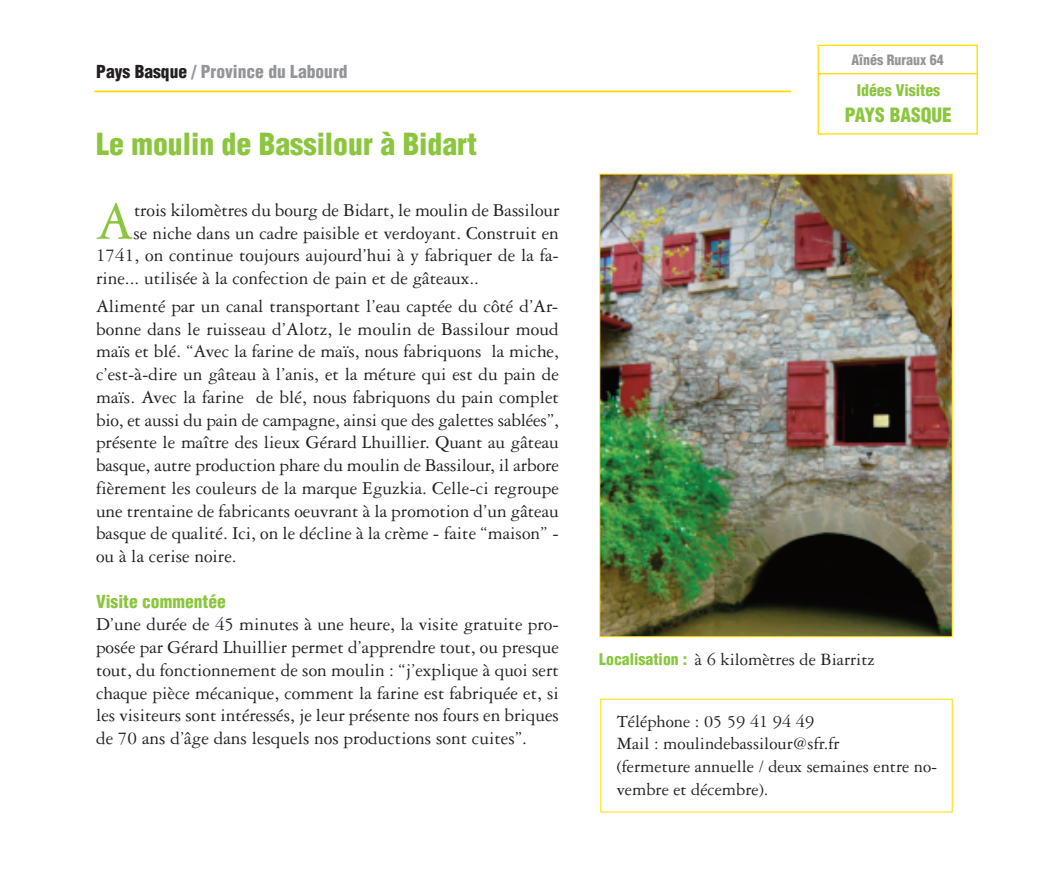
<style>
.page{position:relative;width:1042px;height:893px;background:#fff}
.page>*{position:absolute;margin:0;border:0;box-sizing:border-box;transform-origin:0 0}
.t1{font:56.35px "Garamond Three LT";color:#8bc63e}
.t2{font:900 condensed 29.75px "Helvetica LT";color:#8bc63e}
.t3{font:19.25px/22.8px "Garamond Three LT";color:#231f20;text-align:justify}
.t4{font:900 condensed 19.25px "Helvetica LT";color:#8bc63e}
.t5{font:18.38px/22.8px "Garamond Three LT";color:#231f20}
.t6{font:900 condensed 17.5px "Helvetica LT";color:#939598}
.t7{font:900 condensed 17.5px "Helvetica LT";color:#8bc63e}
.t8{font:900 condensed 15.75px "Helvetica LT";color:#8bc63e}
.t9{font:900 condensed 14px "Helvetica LT";color:#939598}
.s1{color:#231f20}
.s2{font-family:"Helvetica LT";font-weight:900;font-stretch:condensed;font-size:15.75px;color:#8bc63e}
</style>
<div class="page">
<hr style="left:94px;top:91px;width:697px;height:1px;background:#ffdd01">
<div style="left:817px;top:45px;width:161px;height:90px;border:1px solid #ffdd01"></div>
<hr style="left:818px;top:73px;width:160px;height:1px;background:#ffdd01">
<img style="left:601px;top:176px;width:349px;height:459px">
<p class="t6" style="left:96px;top:62px;width:253px"><span class="s1">Pays Basque</span> / Province du Labourd</p>
<h2 class="t2" style="left:96px;top:127px;width:382px">Le moulin de Bassilour à Bidart</h2>
<h1 class="t1" style="left:96px;top:202px;width:39px">A</h1>
<p class="t3" style="left:134px;top:200px;width:427px">trois kilomètres du bourg de Bidart, le moulin de Bassilour</p>
<p class="t3" style="left:133px;top:223px;width:427px">se niche dans un cadre paisible et verdoyant. Construit en</p>
<p class="t3" style="left:96px;top:246px;width:464px">1741, on continue toujours aujourd’hui à y fabriquer de la fa-</p>
<p class="t3" style="left:96px;top:269px;width:384px">rine... utilisée à la confection de pain et de gâteaux..</p>
<p class="t3" style="left:96px;top:296px;width:464px">Alimenté par un canal transportant l’eau captée du côté d’Ar&shy;bonne dans le ruisseau d’Alotz, le moulin de Bassilour moud maïs et blé. “Avec la farine de maïs, nous fabriquons la miche, c’est-à-dire un gâteau à l’anis, et la méture qui est du pain de maïs. Avec la farine de blé, nous fabriquons du pain complet bio, et aussi du pain de campagne, ainsi que des galettes sablées”, présente le maître des lieux Gérard Lhuillier. Quant au gâteau basque, autre production phare du moulin de Bassilour, il arbore fièrement les couleurs de la marque Eguzkia. Celle-ci regroupe une trentaine de fabricants oeuvrant à la promotion d’un gâteau basque de qualité. Ici, on le décline à la crème - faite “maison” - ou à la cerise noire.</p>
<p class="t7" style="left:96px;top:591px;width:131px">Visite commentée</p>
<p class="t3" style="left:96px;top:615px;width:464px">D’une durée de 45 minutes à une heure, la visite gratuite pro&shy;posée par Gérard Lhuillier permet d’apprendre tout, ou presque tout, du fonctionnement de son moulin : “j’explique à quoi sert chaque pièce mécanique, comment la farine est fabriquée et, si les visiteurs sont intéressés, je leur présente nos fours en briques de 70 ans d’âge dans lesquels nos productions sont cuites”.</p>
<p class="t9" style="left:851px;top:52px;width:94px">Aînés Ruraux 64</p>
<p class="t8" style="left:857px;top:81px;width:85px">Idées Visites</p>
<p class="t4" style="left:845px;top:104px;width:108px">PAYS BASQUE</p>
<p class="t5" style="left:599px;top:650px;width:277px"><span class="s2">Localisation :</span> à 6 kilomètres de Biarritz</p>
<p class="t5" style="left:617px;top:711px;width:322px">Téléphone : 05 59 41 94 49<br>Mail : moulindebassilour@sfr.fr<br>(fermeture annuelle / deux semaines entre no&shy;vembre et décembre).</p>
</div>
